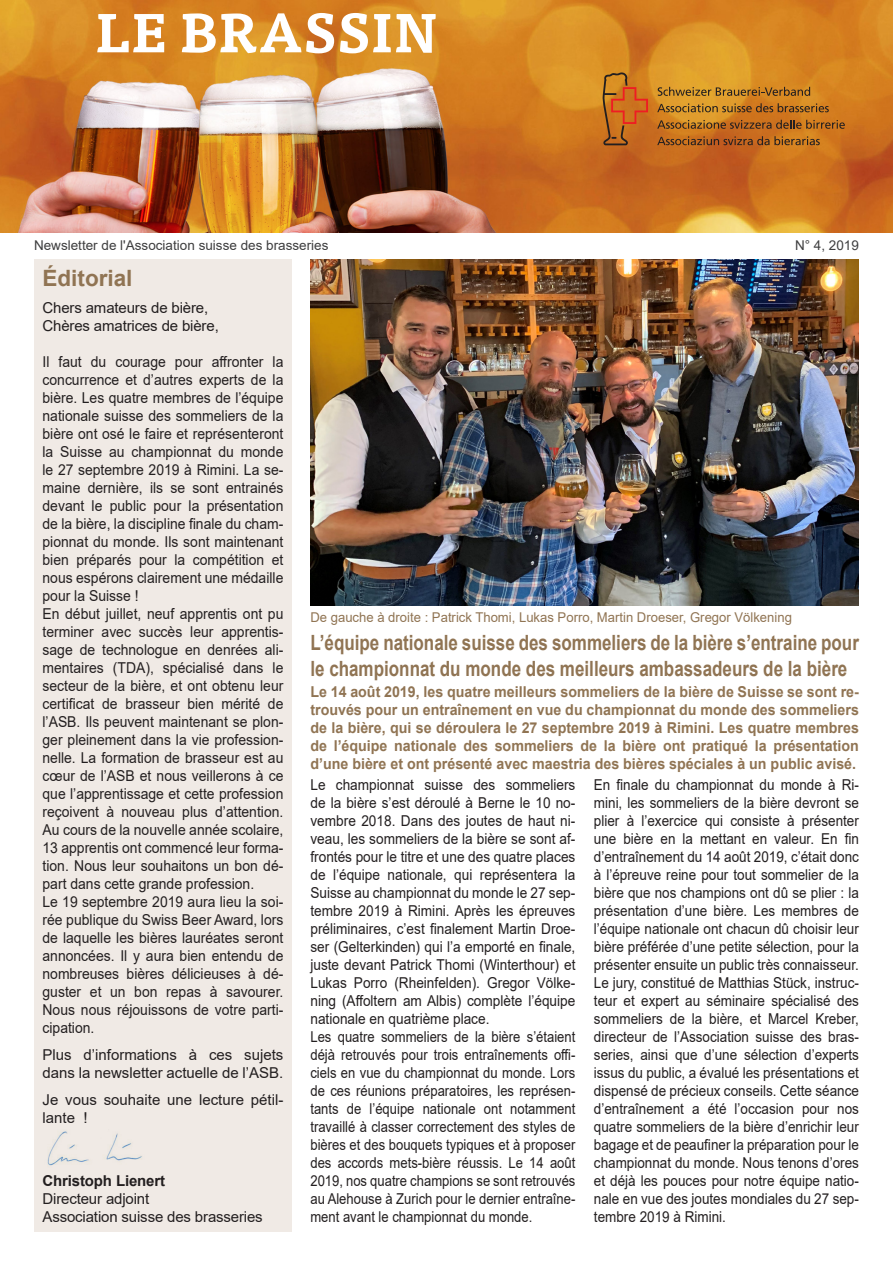
<style>
.page{position:relative;width:893px;height:1263px;background:#fff}
.page>*{position:absolute;margin:0;border:0;box-sizing:border-box;transform-origin:0 0}
.t1{font:700 54px "Tisa Pro";color:#fff}
.t2{font:700 22.5px "Arial";color:#907453}
.Textrahmen_klein{font:700 21px/25.2px "Arial";color:#907453;scale:.81 1}
.Text_schwarz{font:15px/18px "Arial";color:#231f20;text-align:justify;scale:.93 1}
.Text_schwarz-2{font:15px/18px "Arial";color:#231f20;text-align:justify;scale:.9 1}
.Text_schwarz-3{font:15px/18px "Arial";color:#231f20;text-align:justify;scale:.91 1}
.Text_schwarz-4{font:15px/18px "Arial";color:#231f20;text-align:justify;scale:.87 1}
.Textrahmen_klein-2{font:700 15px/18px "Arial";color:#907453;text-align:justify;scale:.95 1}
.Text_schwarz-5{font:15px/18px "Arial";color:#231f20}
.t3{font:700 15px "Arial";letter-spacing:-.01em;color:#231f20}
.Textrahmen_klein-3{font:13.5px "Arial";color:#907453}
.Texttitel{font:13.5px "Arial";color:#3e3e3f}
</style>
<div class="page">
<div style="left:34px;top:259px;width:258px;height:972px;background:#f0eae5"></div>
<img style="left:0;top:0;width:893px;height:232px">
<svg style="left:657px;top:136px;width:163px;height:9px"></svg>
<svg style="left:657px;top:120px;width:188px;height:9px"></svg>
<svg style="left:657px;top:103px;width:172px;height:9px"></svg>
<svg style="left:658px;top:87px;width:152px;height:9px"></svg>
<svg style="left:602px;top:71px;width:46px;height:74px"></svg>
<img style="left:47px;top:1131px;width:95px;height:35px">
<img style="left:310px;top:259px;width:549px;height:347px">
<p class="t1" style="left:95px;top:-11px;width:344px">LE BRASSIN</p>
<p class="Texttitel" style="left:34px;top:236px;width:296px">Newsletter de l'Association suisse des brasseries</p>
<p class="Texttitel" style="left:795px;top:236px;width:65px">N° 4, 2019</p>
<p class="t2" style="left:43px;top:262px;width:92px">Éditorial</p>
<p class="Text_schwarz-5" style="left:43px;top:299px;width:167px">Chers amateurs de bière,</p>
<p class="Text_schwarz-5" style="left:43px;top:317px;width:178px">Chères amatrices de bière,</p>
<p class="Text_schwarz" style="left:43px;top:353px;width:261px">Il faut du courage pour affronter la concurrence et d’autres experts de la bière. Les quatre membres de l’équipe nationale suisse des sommeliers de la bière ont osé le faire et représenteront la Suisse au championnat du monde le 27 septembre 2019 à Rimini. La se&shy;maine dernière, ils se sont entrainés devant le public pour la présentation de la bière, la discipline finale du cham&shy;pionnat du monde. Ils sont maintenant bien préparés pour la compétition et nous espérons clairement une médaille pour la Suisse !</p>
<p class="Text_schwarz" style="left:43px;top:605px;width:261px">En début juillet, neuf apprentis ont pu terminer avec succès leur apprentis&shy;sage de technologue en denrées ali&shy;mentaires (TDA), spécialisé dans le secteur de la bière, et ont obtenu leur certificat de brasseur bien mérité de l’ASB. Ils peuvent maintenant se plon&shy;ger pleinement dans la vie profession&shy;nelle. La formation de brasseur est au cœur de l’ASB et nous veillerons à ce que l’apprentissage et cette profession reçoivent à nouveau plus d’attention.<br>Au cours de la nouvelle année scolaire, 13 apprentis ont commencé leur forma&shy;tion. Nous leur souhaitons un bon dé&shy;part dans cette grande profession.</p>
<p class="Text_schwarz" style="left:43px;top:893px;width:261px">Le 19 septembre 2019 aura lieu la soi&shy;rée publique du Swiss Beer Award, lors de laquelle les bières lauréates seront annoncées. Il y aura bien entendu de nombreuses bières délicieuses à dé&shy;guster et un bon repas à savourer.<br>Nous nous réjouissons de votre parti&shy;cipation.</p>
<p class="Text_schwarz-5" style="left:43px;top:1046px;width:242px">Plus d’informations à ces sujets dans la newsletter actuelle de l’ASB.</p>
<p class="Text_schwarz-5" style="left:43px;top:1091px;width:242px">Je vous souhaite une lecture pétil&shy;lante !</p>
<p class="t3" style="left:43px;top:1170px;width:124px">Christoph Lienert</p>
<p class="Text_schwarz-5" style="left:43px;top:1190px;width:108px">Directeur adjoint</p>
<p class="Text_schwarz-5" style="left:43px;top:1208px;width:222px">Association suisse des brasseries</p>
<p class="Textrahmen_klein-3" style="left:310px;top:608px;width:483px">De gauche à droite : Patrick Thomi, Lukas Porro, Martin Droeser, Gregor Völkening</p>
<p class="Textrahmen_klein" style="left:310px;top:631px;width:679px">L’équipe nationale suisse des sommeliers de la bière s’entraine pour le championnat du monde des meilleurs ambassadeurs de la bière</p>
<p class="Textrahmen_klein-2" style="left:310px;top:683px;width:579px">Le 14 août 2019, les quatre meilleurs sommeliers de la bière de Suisse se sont re&shy;trouvés pour un entraînement en vue du championnat du monde des sommeliers de la bière, qui se déroulera le 27 septembre 2019 à Rimini. Les quatre membres de l’équipe nationale des sommeliers de la bière ont pratiqué la présentation d’une bière et ont présenté avec maestria des bières spéciales à un public avisé.</p>
<p class="Text_schwarz-3" style="left:310px;top:776px;width:293px">Le championnat suisse des sommeliers de la bière s’est déroulé à Berne le 10 no&shy;vembre 2018. Dans des joutes de haut ni&shy;veau, les sommeliers de la bière se sont af&shy;frontés pour le titre et une des quatre places de l’équipe nationale, qui représentera la Suisse au championnat du monde le 27 sep&shy;tembre 2019 à Rimini. Après les épreuves préliminaires, c’est finalement Martin Droe&shy;ser (Gelterkinden) qui l’a emporté en finale, juste devant Patrick Thomi (Winterthour) et Lukas Porro (Rheinfelden). Gregor Völke&shy;ning (Affoltern am Albis) complète l’équipe nationale en quatrième place.</p>
<p class="Text_schwarz-4" style="left:310px;top:1028px;width:306px">Les quatre sommeliers de la bière s’étaient déjà retrouvés pour trois entraînements offi&shy;ciels en vue du championnat du monde. Lors de ces réunions préparatoires, les représen&shy;tants de l’équipe nationale ont notamment travaillé à classer correctement des styles de bières et des bouquets typiques et à proposer des accords mets-bière réussis. Le 14 août 2019, nos quatre champions se sont retrouvés au Alehouse à Zurich pour le dernier entraîne&shy;ment avant le championnat du monde.</p>
<p class="Text_schwarz-2" style="left:594px;top:776px;width:296px">En finale du championnat du monde à Ri&shy;mini, les sommeliers de la bière devront se plier à l’exercice qui consiste à présenter une bière en la mettant en valeur. En fin d’entraînement du 14 août 2019, c’était donc à l’épreuve reine pour tout sommelier de la bière que nos champions ont dû se plier : la présentation d’une bière. Les membres de l’équipe nationale ont chacun dû choisir leur bière préférée d’une petite sélection, pour la présenter ensuite un public très connaisseur.<br>Le jury, constitué de Matthias Stück, instruc&shy;teur et expert au séminaire spécialisé des sommeliers de la bière, et Marcel Kreber, directeur de l’Association suisse des bras&shy;series, ainsi que d’une sélection d’experts issus du public, a évalué les présentations et dispensé de précieux conseils. Cette séance d’entraînement a été l’occasion pour nos quatre sommeliers de la bière d’enrichir leur bagage et de peaufiner la préparation pour le championnat du monde. Nous tenons d’ores et déjà les pouces pour notre équipe natio&shy;nale en vue des joutes mondiales du 27 sep&shy;tembre 2019 à Rimini.</p>
</div>
